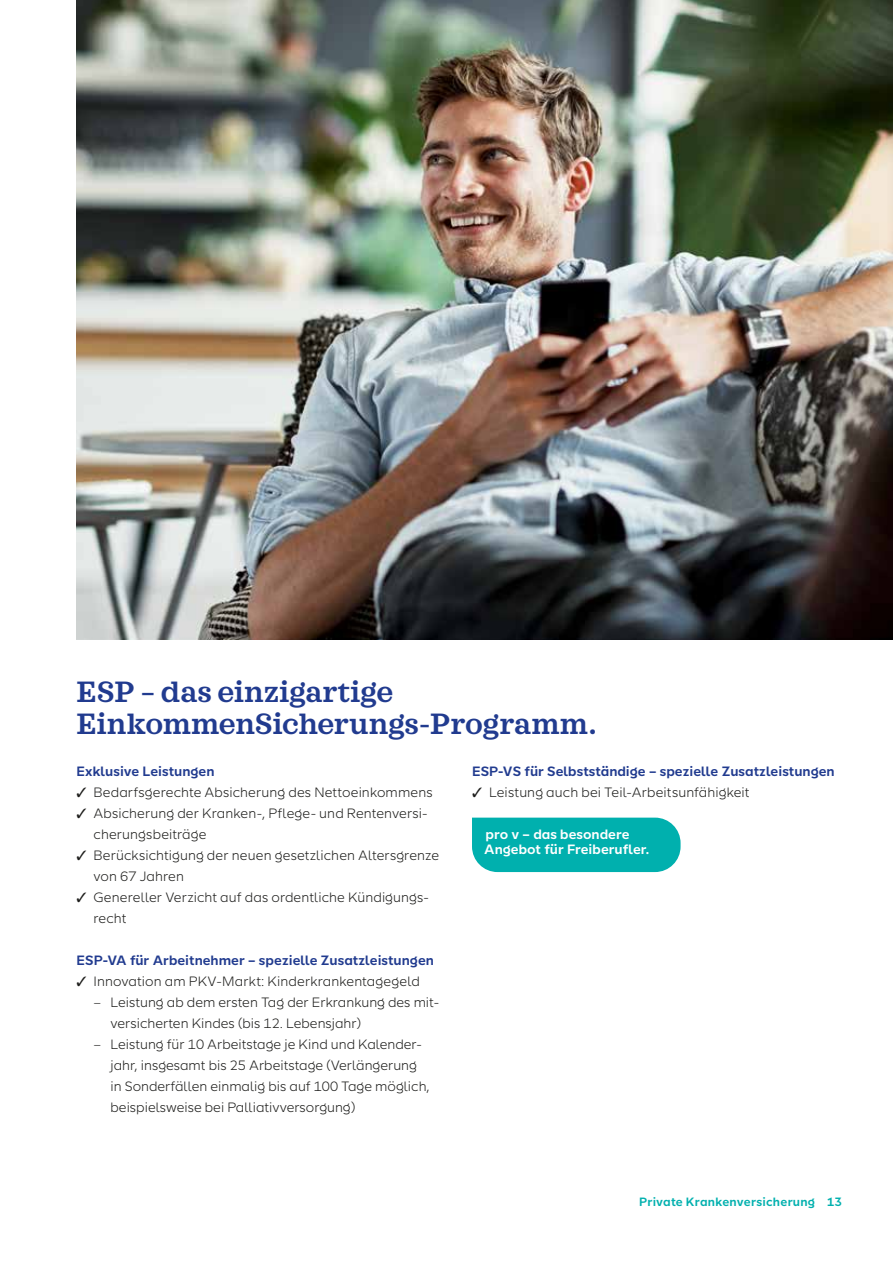
<style>
.page{position:relative;width:893px;height:1263px;background:#fff}
.page>*{position:absolute;margin:0;border:0;box-sizing:border-box;transform-origin:0 0}
.t1{font:600 30px/31.5px "SI Serif";letter-spacing:-.005em;color:#213b8f}
.t2{font:300 13.5px/21px "SI Sans";color:#1d1d1b}
.t3{font:600 13.5px "SI Sans";color:#213b8f}
.t4{font:600 13.5px/15px "SI Sans";color:#fff}
.t5{font:600 12px "SI Sans";letter-spacing:.015em;color:#00b0ae}
</style>
<div class="page">
<img style="left:77px;top:0;width:816px;height:639px">
<div style="left:472px;top:818px;width:209px;height:54px;background:#00b0ae"></div>
<h1 class="t1" style="left:77px;top:676px;width:521px">ESP – das einzigartige<br>EinkommenSicherungs-Programm.</h1>
<p class="t3" style="left:77px;top:761px;width:140px">Exklusive Leistungen</p>
<p class="t2" style="left:77px;top:780px;width:358px">✓ Bedarfsgerechte Absicherung des Nettoeinkommens</p>
<p class="t2" style="left:94px;top:801px;width:335px;text-indent:-17px">✓ Absicherung der Kranken-, Pflege- und Rentenversi&shy;cherungsbeiträge</p>
<p class="t2" style="left:94px;top:843px;width:347px;text-indent:-17px">✓ Berücksichtigung der neuen gesetzlichen Altersgrenze von 67 Jahren</p>
<p class="t2" style="left:94px;top:885px;width:337px;text-indent:-17px">✓ Genereller Verzicht auf das ordentliche Kündigungs&shy;recht</p>
<p class="t3" style="left:77px;top:950px;width:359px">ESP-VA für Arbeitnehmer – spezielle Zusatzleistungen</p>
<p class="t2" style="left:77px;top:969px;width:345px">✓ Innovation am PKV-Markt: Kinderkrankentagegeld</p>
<p class="t2" style="left:111px;top:990px;width:330px;text-indent:-17px">– Leistung ab dem ersten Tag der Erkrankung des mit&shy;versicherten Kindes (bis 12. Lebensjahr)</p>
<p class="t2" style="left:111px;top:1032px;width:321px;text-indent:-17px">– Leistung für 10 Arbeitstage je Kind und Kalender&shy;jahr, insgesamt bis 25 Arbeitstage (Verlängerung in Sonderfällen einmalig bis auf 100 Tage möglich, beispielsweise bei Palliativversorgung)</p>
<p class="t3" style="left:472px;top:761px;width:364px">ESP-VS für Selbstständige – spezielle Zusatzleistungen</p>
<p class="t2" style="left:472px;top:780px;width:279px">✓ Leistung auch bei Teil-Arbeitsunfähigkeit</p>
<p class="t4" style="left:484px;top:825px;width:166px">pro v – das besondere<br>Angebot für Freiberufler.</p>
<p class="t5" style="left:639px;top:1193px;width:204px">Private Krankenversicherung 13</p>
</div>
